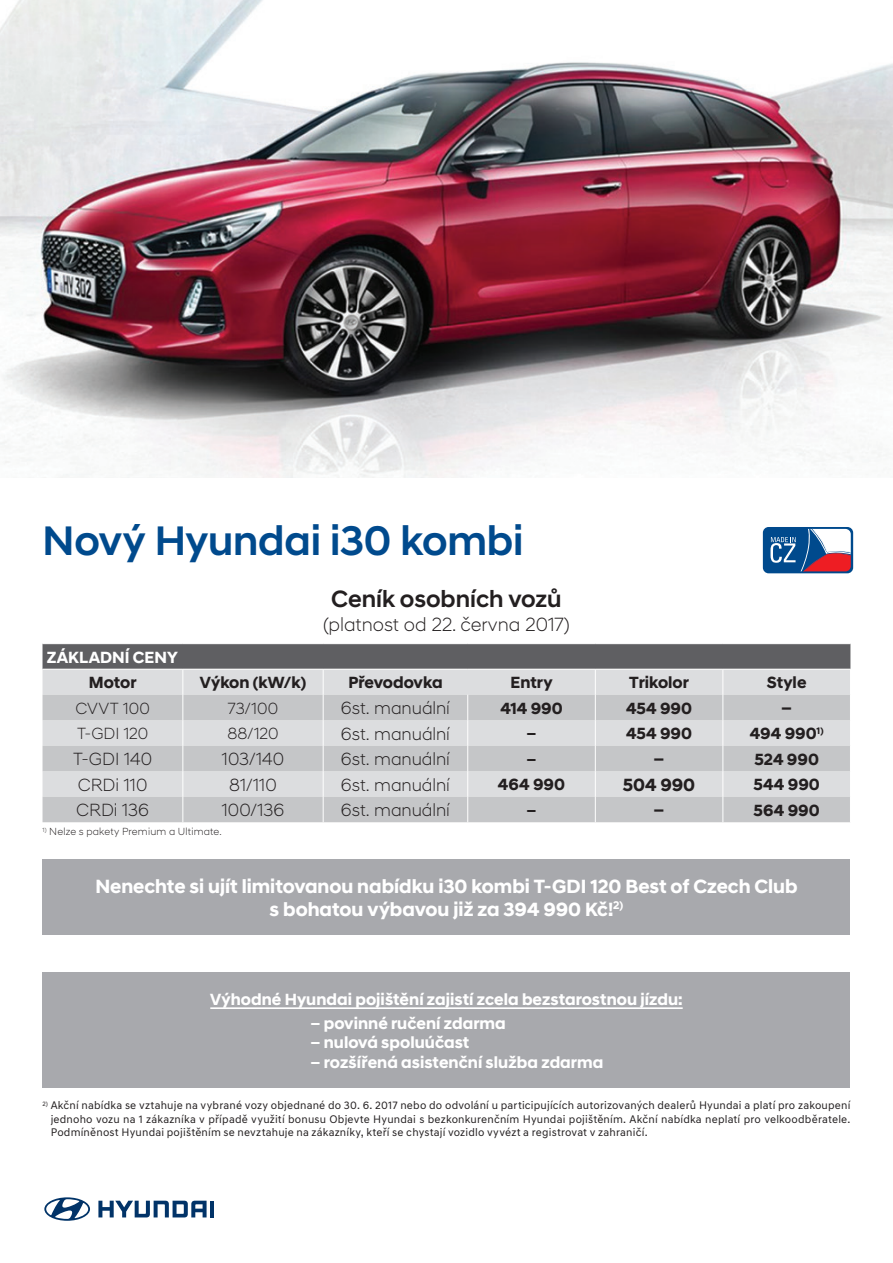
<style>
.page{position:relative;width:893px;height:1263px;background:#fff}
.page>*{position:absolute;margin:0;border:0;box-sizing:border-box;transform-origin:0 0}
.t1{font:500 42px "Hyundai Sans Head";letter-spacing:-.005em;color:#004a8d}
.t2{font:500 24px "Hyundai Sans Head";color:#231f20}
.t3{font:700 19.5px/22.5px "Hyundai Sans Head";color:#fff;text-align:center}
.t4{font:300 19.5px "Hyundai Sans Head";color:#231f20}
.t5{font:300 18px "Hyundai Sans Head";letter-spacing:-.005em;color:#231f20}
.t6{font:700 18px "Hyundai Sans Head";color:#231f20}
.t7{font:700 16.5px "Hyundai Sans Head";letter-spacing:.005em;color:#fff}
.t8{font:700 16.5px "Hyundai Sans Head";letter-spacing:.005em;color:#231f20}
.t9{font:300 16.5px "Hyundai Sans Head";letter-spacing:.005em;color:#231f20}
.t10{font:11.25px/13.5px "Hyundai Sans Text";letter-spacing:.015em;color:#231f20;text-align:justify}
.t11{font:300 10.5px "Hyundai Sans Head";letter-spacing:.015em;color:#231f20}
</style>
<div class="page">
<img style="left:0;top:0;width:893px;height:477px">
<div style="left:43px;top:972px;width:807px;height:116px;background:#a8a9ad"></div>
<hr style="left:210px;top:1007px;width:473px;height:2px;background:#fff">
<div style="left:43px;top:859px;width:807px;height:76px;background:#a8a9ad"></div>
<svg style="left:43px;top:644px;width:808px;height:178px"></svg>
<svg style="left:98px;top:1201px;width:109px;height:16px"></svg>
<hr style="left:210px;top:1201px;width:4px;height:16px;background:#013368">
<svg style="left:44px;top:1197px;width:46px;height:24px"></svg>
<svg style="left:763px;top:527px;width:90px;height:46px"></svg>
<svg style="left:770px;top:529px;width:81px;height:42px"></svg>
<h1 class="t1" style="left:43px;top:515px;width:483px">Nový Hyundai i30 kombi</h1>
<h2 class="t2" style="left:331px;top:584px;width:232px">Ceník osobních vozů</h2>
<h3 class="t4" style="left:323px;top:613px;width:248px">(platnost od 22. června 2017)</h3>
<h3 class="t7" style="left:47px;top:647px;width:133px">ZÁKLADNÍ CENY</h3>
<h3 class="t8" style="left:89px;top:673px;width:49px">Motor</h3>
<h3 class="t8" style="left:200px;top:673px;width:108px">Výkon (kW/k)</h3>
<h3 class="t8" style="left:348px;top:673px;width:96px">Převodovka</h3>
<h3 class="t8" style="left:510px;top:673px;width:44px">Entry</h3>
<h3 class="t8" style="left:629px;top:673px;width:61px">Trikolor</h3>
<h3 class="t8" style="left:767px;top:673px;width:41px">Style</h3>
<h3 class="t9" style="left:75px;top:698px;width:76px">CVVT 100</h3>
<h3 class="t9" style="left:228px;top:698px;width:52px">73/100</h3>
<h3 class="t5" style="left:341px;top:697px;width:111px">6st. manuální</h3>
<h3 class="t8" style="left:500px;top:698px;width:64px">414 990</h3>
<h3 class="t8" style="left:626px;top:698px;width:68px">454 990</h3>
<h3 class="t6" style="left:781px;top:697px;width:12px">–</h3>
<h3 class="t9" style="left:77px;top:724px;width:73px">T-GDI 120</h3>
<h3 class="t9" style="left:227px;top:724px;width:53px">88/120</h3>
<h3 class="t5" style="left:341px;top:723px;width:111px">6st. manuální</h3>
<h3 class="t8" style="left:526px;top:724px;width:11px">–</h3>
<h3 class="t8" style="left:626px;top:724px;width:68px">454 990</h3>
<h3 class="t8" style="left:750px;top:724px;width:75px">494 990<sup>1)</sup></h3>
<h3 class="t5" style="left:73px;top:748px;width:80px">T-GDI 140</h3>
<h3 class="t5" style="left:222px;top:748px;width:64px">103/140</h3>
<h3 class="t5" style="left:341px;top:748px;width:111px">6st. manuální</h3>
<h3 class="t8" style="left:526px;top:749px;width:11px">–</h3>
<h3 class="t6" style="left:654px;top:748px;width:12px">–</h3>
<h3 class="t8" style="left:754px;top:749px;width:66px">524 990</h3>
<h3 class="t5" style="left:78px;top:774px;width:71px">CRDi 110</h3>
<h3 class="t5" style="left:229px;top:774px;width:49px">81/110</h3>
<h3 class="t5" style="left:341px;top:774px;width:111px">6st. manuální</h3>
<h3 class="t8" style="left:498px;top:775px;width:69px">464 990</h3>
<h3 class="t6" style="left:623px;top:774px;width:74px">504 990</h3>
<h3 class="t8" style="left:753px;top:775px;width:68px">544 990</h3>
<h3 class="t5" style="left:76px;top:799px;width:74px">CRDi 136</h3>
<h3 class="t5" style="left:222px;top:799px;width:64px">100/136</h3>
<h3 class="t5" style="left:341px;top:799px;width:111px">6st. manuální</h3>
<h3 class="t8" style="left:526px;top:800px;width:11px">–</h3>
<h3 class="t6" style="left:654px;top:799px;width:12px">–</h3>
<h3 class="t8" style="left:754px;top:800px;width:68px">564 990</h3>
<p class="t11" style="left:43px;top:825px;width:181px"><sup>1)</sup> Nelze s pakety Premium a Ultimate.</p>
<h3 class="t3" style="left:95px;top:875px;width:704px">Nenechte si ujít limitovanou nabídku i30 kombi T-GDI 120 Best of Czech Club s bohatou výbavou již za 394 990 Kč!<sup>2)</sup></h3>
<h3 class="t7" style="left:210px;top:990px;width:474px">Výhodné Hyundai pojištění zajistí zcela bezstarostnou jízdu:</h3>
<h3 class="t7" style="left:310px;top:1013px;width:197px">– povinné ručení zdarma</h3>
<h3 class="t7" style="left:310px;top:1033px;width:160px">– nulová spoluúčast</h3>
<h3 class="t7" style="left:310px;top:1052px;width:294px">– rozšířená asistenční služba zdarma</h3>
<p class="t10" style="left:51px;top:1099px;width:801px;text-indent:-8px"><sup>2)</sup> Akční nabídka se vztahuje na vybrané vozy objednané do 30. 6. 2017 nebo do odvolání u participujících autorizovaných dealerů Hyundai a platí pro zakoupení jednoho vozu na 1 zákazníka v případě využití bonusu Objevte Hyundai s bezkonkurenčním Hyundai pojištěním. Akční nabídka neplatí pro velkoodběratele.<br>Podmíněnost Hyundai pojištěním se nevztahuje na zákazníky, kteří se chystají vozidlo vyvézt a registrovat v zahraničí.</p>
</div>
